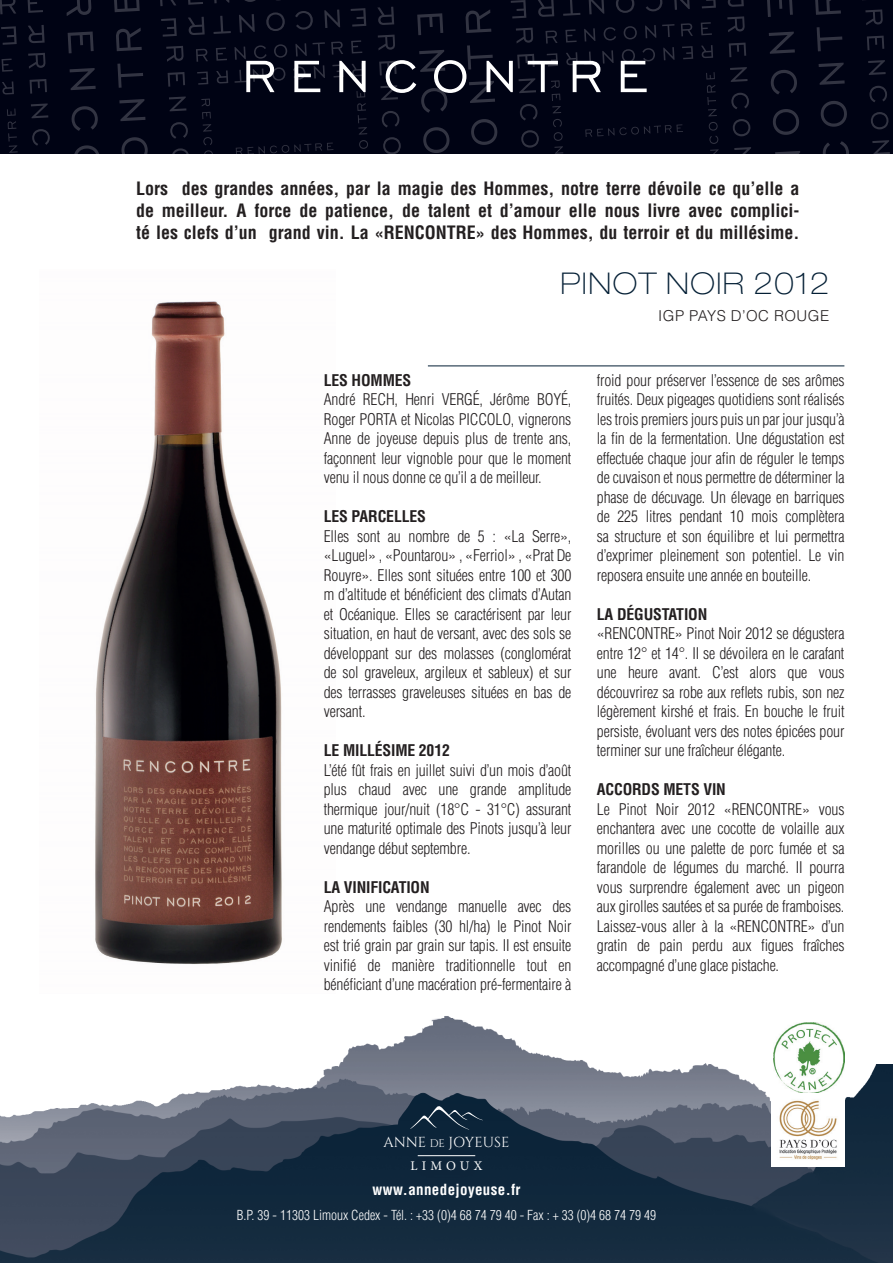
<style>
.page{position:relative;width:893px;height:1263px;background:#fff}
.page>*{position:absolute;margin:0;border:0;box-sizing:border-box;transform-origin:0 0}
.t1{font:100 expanded 30px "Helvetica Neue LT Std";letter-spacing:.05em;color:#041f35}
.t2{font:700 condensed 18px/21.6px "Helvetica LT Std";color:#231f20;text-align:justify}
.t3{font:300 condensed 15.75px/19.5px "Helvetica LT Std";letter-spacing:-.01em;color:#231f20;text-align:justify}
.t4{font:700 condensed 15.75px "Helvetica LT Std";letter-spacing:-.01em;color:#231f20}
.t5{font:700 condensed 15px "Helvetica LT Std";letter-spacing:.025em;color:#fff}
.t6{font:300 15px "Helvetica LT Std";letter-spacing:.03em;color:#231f20}
.t7{font:14.4px "Cinzel";color:#fff}
.t8{font:300 condensed 13.5px "Helvetica LT Std";color:#fff}
.t9{font:13.2px "Minion Pro";letter-spacing:.31em;color:#fff}
.s1{font-size:11.1px}
</style>
<div class="page">
<img style="left:95px;top:301px;width:187px;height:663px">
<div style="left:0;top:0;width:893px;height:153px;background:#000314"></div>
<svg style="left:0;top:0;width:16px;height:14px"></svg>
<svg style="left:27px;top:0;width:16px;height:13px"></svg>
<svg style="left:28px;top:25px;width:17px;height:18px"></svg>
<svg style="left:1px;top:26px;width:16px;height:19px"></svg>
<svg style="left:2px;top:59px;width:11px;height:13px"></svg>
<svg style="left:7px;top:109px;width:11px;height:44px"></svg>
<svg style="left:2px;top:81px;width:12px;height:13px"></svg>
<svg style="left:66px;top:0;width:25px;height:16px"></svg>
<svg style="left:68px;top:32px;width:26px;height:21px"></svg>
<svg style="left:70px;top:68px;width:26px;height:22px"></svg>
<svg style="left:71px;top:106px;width:27px;height:25px"></svg>
<svg style="left:74px;top:145px;width:26px;height:9px"></svg>
<svg style="left:28px;top:53px;width:18px;height:16px"></svg>
<svg style="left:30px;top:79px;width:17px;height:15px"></svg>
<svg style="left:31px;top:103px;width:17px;height:15px"></svg>
<svg style="left:32px;top:129px;width:18px;height:17px"></svg>
<svg style="left:121px;top:137px;width:27px;height:17px"></svg>
<svg style="left:119px;top:99px;width:26px;height:22px"></svg>
<svg style="left:117px;top:64px;width:26px;height:24px"></svg>
<svg style="left:116px;top:28px;width:26px;height:23px"></svg>
<svg style="left:114px;top:0;width:26px;height:12px"></svg>
<svg style="left:160px;top:0;width:16px;height:6px"></svg>
<svg style="left:188px;top:0;width:15px;height:5px"></svg>
<svg style="left:214px;top:0;width:15px;height:3px"></svg>
<svg style="left:245px;top:0;width:11px;height:2px"></svg>
<svg style="left:351px;top:8px;width:15px;height:19px"></svg>
<svg style="left:324px;top:10px;width:16px;height:18px"></svg>
<svg style="left:295px;top:11px;width:18px;height:19px"></svg>
<svg style="left:266px;top:12px;width:19px;height:19px"></svg>
<svg style="left:239px;top:14px;width:16px;height:19px"></svg>
<svg style="left:214px;top:16px;width:17px;height:18px"></svg>
<svg style="left:188px;top:17px;width:17px;height:18px"></svg>
<svg style="left:161px;top:18px;width:16px;height:19px"></svg>
<svg style="left:196px;top:49px;width:12px;height:13px"></svg>
<svg style="left:216px;top:48px;width:11px;height:13px"></svg>
<svg style="left:201px;top:99px;width:12px;height:55px"></svg>
<svg style="left:216px;top:70px;width:12px;height:13px"></svg>
<svg style="left:197px;top:72px;width:11px;height:13px"></svg>
<svg style="left:166px;top:46px;width:18px;height:16px"></svg>
<svg style="left:168px;top:72px;width:17px;height:15px"></svg>
<svg style="left:169px;top:96px;width:17px;height:15px"></svg>
<svg style="left:170px;top:122px;width:18px;height:17px"></svg>
<svg style="left:172px;top:148px;width:17px;height:6px"></svg>
<svg style="left:728px;top:0;width:16px;height:7px"></svg>
<svg style="left:702px;top:0;width:14px;height:8px"></svg>
<svg style="left:701px;top:22px;width:11px;height:13px"></svg>
<svg style="left:709px;top:122px;width:10px;height:32px"></svg>
<svg style="left:706px;top:72px;width:11px;height:44px"></svg>
<svg style="left:701px;top:45px;width:12px;height:13px"></svg>
<svg style="left:767px;top:0;width:26px;height:17px"></svg>
<svg style="left:769px;top:32px;width:26px;height:22px"></svg>
<svg style="left:771px;top:70px;width:26px;height:24px"></svg>
<svg style="left:773px;top:109px;width:26px;height:26px"></svg>
<svg style="left:775px;top:151px;width:25px;height:3px"></svg>
<svg style="left:727px;top:16px;width:18px;height:16px"></svg>
<svg style="left:729px;top:43px;width:17px;height:14px"></svg>
<svg style="left:730px;top:67px;width:17px;height:15px"></svg>
<svg style="left:731px;top:93px;width:18px;height:16px"></svg>
<svg style="left:733px;top:119px;width:17px;height:17px"></svg>
<svg style="left:734px;top:147px;width:17px;height:7px"></svg>
<svg style="left:823px;top:143px;width:7px;height:11px"></svg>
<svg style="left:840px;top:141px;width:9px;height:13px"></svg>
<svg style="left:820px;top:101px;width:27px;height:26px"></svg>
<svg style="left:819px;top:63px;width:26px;height:22px"></svg>
<svg style="left:817px;top:27px;width:25px;height:24px"></svg>
<svg style="left:815px;top:0;width:26px;height:15px"></svg>
<svg style="left:865px;top:9px;width:18px;height:16px"></svg>
<svg style="left:867px;top:36px;width:17px;height:14px"></svg>
<svg style="left:868px;top:60px;width:18px;height:15px"></svg>
<svg style="left:869px;top:86px;width:18px;height:16px"></svg>
<svg style="left:871px;top:112px;width:18px;height:17px"></svg>
<svg style="left:872px;top:140px;width:18px;height:14px"></svg>
<svg style="left:234px;top:40px;width:134px;height:114px"></svg>
<svg style="left:377px;top:0;width:316px;height:154px"></svg>
<hr style="left:428px;top:366px;width:416px;height:1px;background:#041f35">
<img style="left:0;top:1016px;width:893px;height:247px">
<svg style="left:410px;top:1106px;width:73px;height:23px;background:#20374a"></svg>
<div style="left:407px;top:1146px;width:79px;height:36px;background:#0d2439"></div>
<hr style="left:418px;top:1155px;width:57px;height:1px;background:#fff">
<img style="left:773px;top:1023px;width:71px;height:71px">
<img style="left:771px;top:1094px;width:73px;height:73px">
<p class="t2" style="left:136px;top:178px;width:665px">Lors des grandes années, par la magie des Hommes, notre terre dévoile ce qu’elle a de meilleur. A force de patience, de talent et d’amour elle nous livre avec complici&shy;té les clefs d’un grand vin. La «RENCONTRE» des Hommes, du terroir et du millésime.</p>
<h1 class="t1" style="left:560px;top:265px;width:270px">PINOT NOIR 2012</h1>
<p class="t6" style="left:658px;top:306px;width:172px">IGP PAYS D’OC ROUGE</p>
<p class="t4" style="left:324px;top:370px;width:89px">LES HOMMES</p>
<p class="t3" style="left:324px;top:389px;width:249px">André RECH, Henri VERGÉ, Jérôme BOYÉ, Roger PORTA et Nicolas PICCOLO, vignerons Anne de joyeuse depuis plus de trente ans, façonnent leur vignoble pour que le moment venu il nous donne ce qu’il a de meilleur.</p>
<p class="t4" style="left:324px;top:506px;width:104px">LES PARCELLES</p>
<p class="t3" style="left:324px;top:526px;width:249px">Elles sont au nombre de 5 : «La Serre», «Luguel» , «Pountarou» , «Ferriol» , «Prat De Rouyre». Elles sont situées entre 100 et 300 m d’altitude et bénéficient des climats d’Autan et Océanique. Elles se caractérisent par leur situation, en haut de versant, avec des sols se développant sur des molasses (conglomérat de sol graveleux, argileux et sableux) et sur des terrasses graveleuses situées en bas de versant.</p>
<p class="t4" style="left:324px;top:740px;width:128px">LE MILLÉSIME 2012</p>
<p class="t3" style="left:324px;top:760px;width:249px">L’été fût frais en juillet suivi d’un mois d’août plus chaud avec une grande amplitude thermique jour/nuit (18°C - 31°C) assurant une maturité optimale des Pinots jusqu’à leur vendange début septembre.</p>
<p class="t4" style="left:324px;top:877px;width:107px">LA VINIFICATION</p>
<p class="t3" style="left:324px;top:896px;width:249px">Après une vendange manuelle avec des rendements faibles (30 hl/ha) le Pinot Noir est trié grain par grain sur tapis. II est ensuite vinifié de manière traditionnelle tout en bénéficiant d’une macération pré-fermentaire à</p>
<p class="t3" style="left:597px;top:370px;width:249px">froid pour préserver l’essence de ses arômes fruités. Deux pigeages quotidiens sont réalisés les trois premiers jours puis un par jour jusqu’à la fin de la fermentation. Une dégustation est effectuée chaque jour afin de réguler le temps de cuvaison et nous permettre de déterminer la phase de décuvage. Un élevage en barriques de 225 litres pendant 10 mois complètera sa structure et son équilibre et lui permettra d’exprimer pleinement son potentiel. Le vin reposera ensuite une année en bouteille.</p>
<p class="t4" style="left:597px;top:604px;width:112px">LA DÉGUSTATION</p>
<p class="t3" style="left:597px;top:623px;width:249px">«RENCONTRE» Pinot Noir 2012 se dégustera entre 12° et 14°. II se dévoilera en le carafant une heure avant. C’est alors que vous découvrirez sa robe aux reflets rubis, son nez légèrement kirshé et frais. En bouche le fruit persiste, évoluant vers des notes épicées pour terminer sur une fraîcheur élégante.</p>
<p class="t4" style="left:597px;top:779px;width:130px">ACCORDS METS VIN</p>
<p class="t3" style="left:597px;top:799px;width:249px">Le Pinot Noir 2012 «RENCONTRE» vous enchantera avec une cocotte de volaille aux morilles ou une palette de porc fumée et sa farandole de légumes du marché. II pourra vous surprendre également avec un pigeon aux girolles sautées et sa purée de framboises.<br>Laissez-vous aller à la «RENCONTRE» d’un gratin de pain perdu aux figues fraîches accompagné d’une glace pistache.</p>
<p class="t7" style="left:384px;top:1134px;width:127px">ANNE <span class="s1">DE</span> JOYEUSE</p>
<p class="t9" style="left:410px;top:1157px;width:73px">LIMOUX</p>
<p class="t5" style="left:372px;top:1180px;width:150px">www.annedejoyeuse.fr</p>
<p class="t8" style="left:237px;top:1207px;width:421px">B.P. 39 - 11303 Limoux Cedex - Tél. : +33 (0)4 68 74 79 40 - Fax : + 33 (0)4 68 74 79 49</p>
</div>
